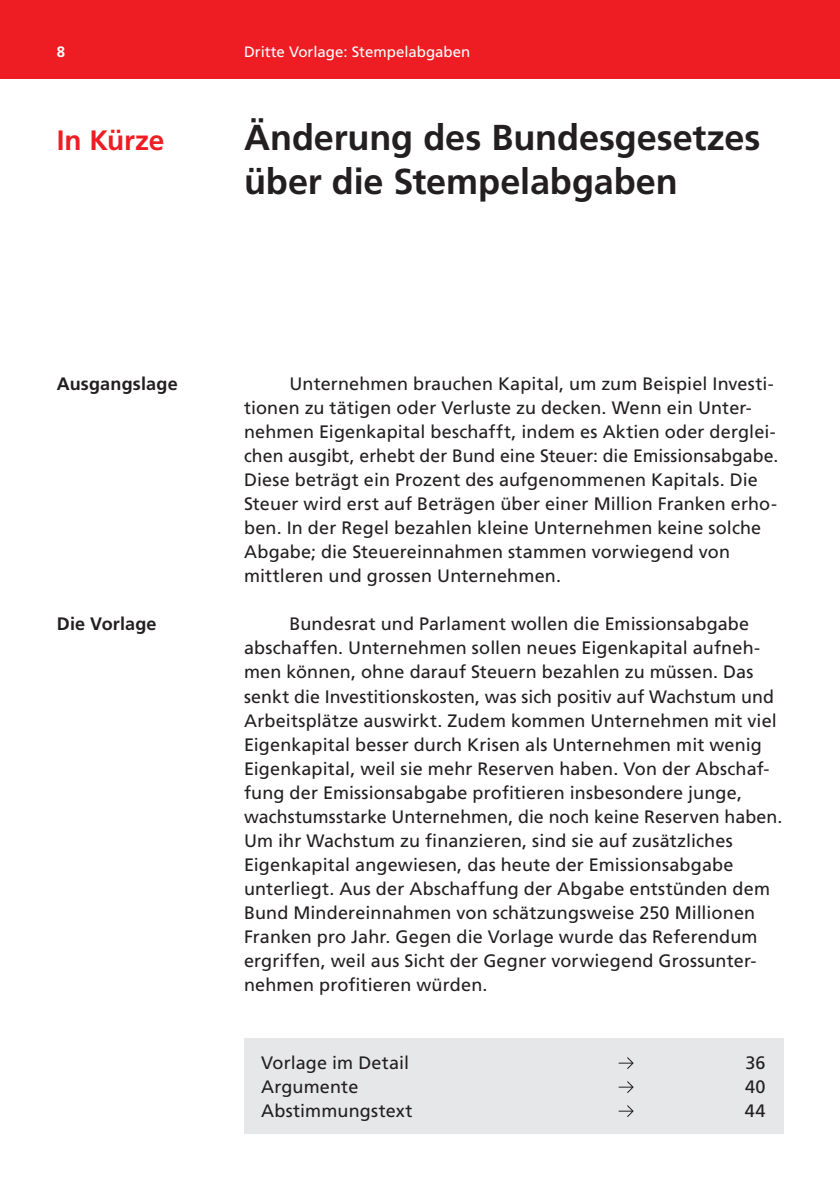
<style>
.page{position:relative;width:840px;height:1191px;background:#fff}
.page>*{position:absolute;margin:0;border:0;box-sizing:border-box;transform-origin:0 0}
.t1{font:700 36px/44px "Frutiger LT Pro";letter-spacing:-.005em;color:#231f20}
.t2{font:700 28px "Frutiger LT Pro";letter-spacing:-.005em;color:#ee1d23}
.t3{font:18px/24px "Frutiger LT Pro";letter-spacing:.005em;color:#231f20}
.t4{font:700 18px "Frutiger LT Pro";letter-spacing:.01em;color:#231f20}
.t5{font:15px "Frutiger LT Pro";color:#fff}
.t6{font:700 15px "Frutiger LT Pro";color:#fff}
</style>
<div class="page">
<div style="left:0;top:0;width:839px;height:78px;background:#ee1d23"></div>
<div style="left:244px;top:1038px;width:538px;height:96px;background:#e6e7e9"></div>
<svg style="left:618px;top:1057px;width:15px;height:12px"></svg>
<svg style="left:618px;top:1081px;width:15px;height:12px"></svg>
<svg style="left:618px;top:1105px;width:15px;height:12px"></svg>
<p class="t6" style="left:57px;top:43px;width:10px">8</p>
<p class="t5" style="left:244px;top:43px;width:228px">Dritte Vorlage: Stempelabgaben</p>
<h2 class="t2" style="left:57px;top:124px;width:109px">In Kürze</h2>
<h1 class="t1" style="left:244px;top:116px;width:517px">Änderung des Bundesgesetzes über die Stempelabgaben</h1>
<p class="t4" style="left:57px;top:373px;width:122px">Ausgangslage</p>
<p class="t4" style="left:57px;top:613px;width:101px">Die Vorlage</p>
<p class="t3" style="left:244px;top:372px;width:535px;text-indent:45px">Unternehmen brauchen Kapital, um zum Beispiel Investi&shy;tionen zu tätigen oder Verluste zu decken. Wenn ein Unter&shy;nehmen Eigenkapital beschafft, indem es Aktien oder derglei&shy;chen ausgibt, erhebt der Bund eine Steuer: die Emissionsabgabe.<br>Diese beträgt ein Prozent des aufgenommenen Kapitals. Die Steuer wird erst auf Beträgen über einer Million Franken erho&shy;ben. In der Regel bezahlen kleine Unternehmen keine solche Abgabe; die Steuereinnahmen stammen vorwiegend von mittleren und grossen Unternehmen.</p>
<p class="t3" style="left:244px;top:612px;width:539px;text-indent:45px">Bundesrat und Parlament wollen die Emissionsabgabe abschaffen. Unternehmen sollen neues Eigenkapital aufneh&shy;men können, ohne darauf Steuern bezahlen zu müssen. Das senkt die Investitionskosten, was sich positiv auf Wachstum und Arbeitsplätze auswirkt. Zudem kommen Unternehmen mit viel Eigenkapital besser durch Krisen als Unternehmen mit wenig Eigenkapital, weil sie mehr Reserven haben. Von der Abschaf&shy;fung der Emissionsabgabe profitieren insbesondere junge, wachstumsstarke Unternehmen, die noch keine Reserven haben.<br>Um ihr Wachstum zu finanzieren, sind sie auf zusätzliches Eigenkapital angewiesen, das heute der Emissionsabgabe unterliegt. Aus der Abschaffung der Abgabe entstünden dem Bund Mindereinnahmen von schätzungsweise 250 Millionen Franken pro Jahr. Gegen die Vorlage wurde das Referendum ergriffen, weil aus Sicht der Gegner vorwiegend Grossunter&shy;nehmen profitieren würden.</p>
<p class="t3" style="left:261px;top:1051px;width:149px">Vorlage im Detail</p>
<p class="t3" style="left:745px;top:1051px;width:22px">36</p>
<p class="t3" style="left:261px;top:1075px;width:99px">Argumente</p>
<p class="t3" style="left:744px;top:1075px;width:22px">40</p>
<p class="t3" style="left:261px;top:1099px;width:153px">Abstimmungstext</p>
<p class="t3" style="left:744px;top:1099px;width:22px">44</p>
</div>
